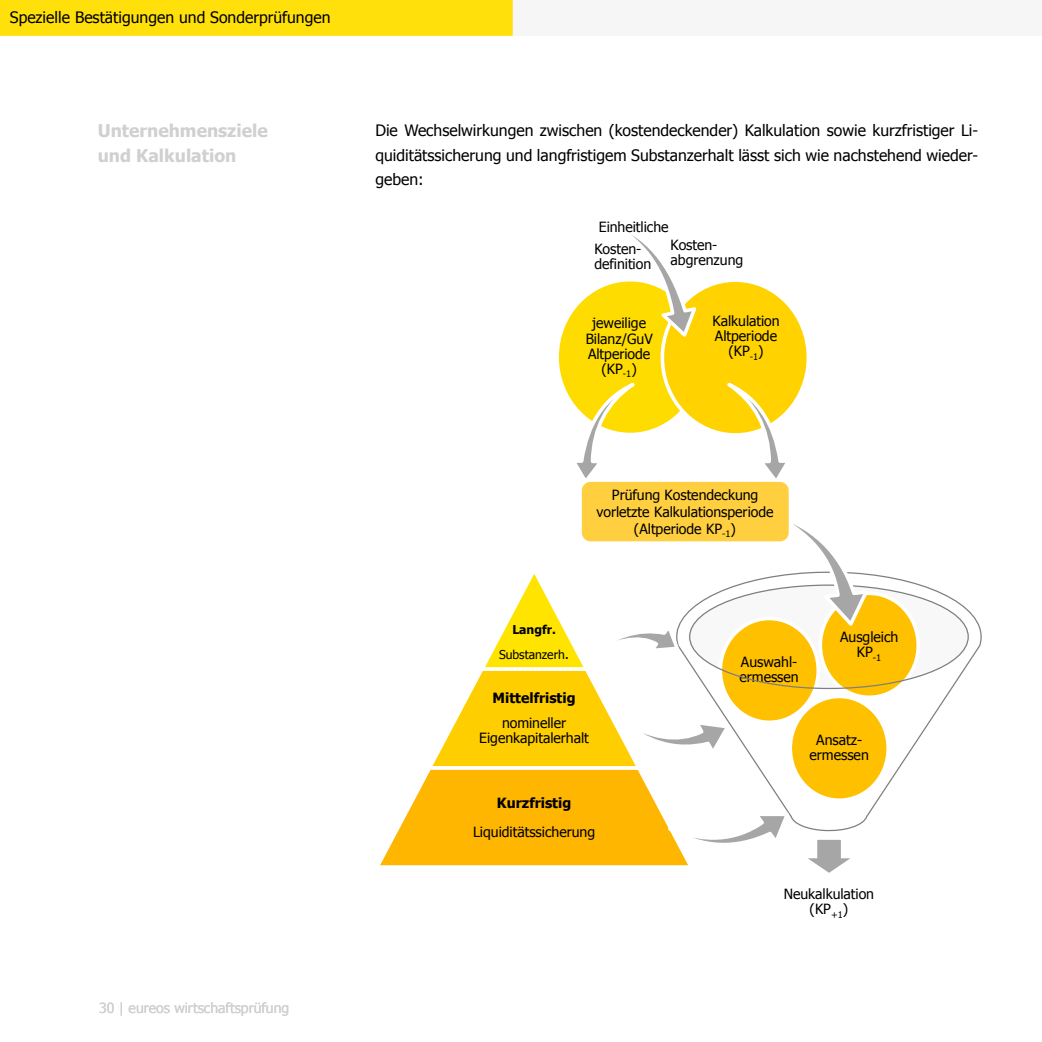
<style>
.page{position:relative;width:1042px;height:1042px;background:#fff}
.page>*{position:absolute;margin:0;border:0;box-sizing:border-box;transform-origin:0 0}
.t1{font:700 17.5px/24.5px "Tahoma";color:#d0d0d0}
.t2{font:15.75px/24.5px "Tahoma";color:#000;text-align:justify}
.t3{font:14px/15px "Tahoma";letter-spacing:-.005em;color:#000;text-align:center}
.t4{font:14px "Tahoma";color:#d0d0d0}
.t5{font:700 14px "Tahoma";color:#000}
.t6{font:12.25px/24.3px "Tahoma";letter-spacing:-.005em;color:#000;text-align:center}
.s1{font-weight:700}
.s2{font-size:14px}
</style>
<div class="page">
<div style="left:0;top:0;width:512px;height:36px;border:2px solid #ffe00a"></div>
<div style="left:0;top:0;width:511px;height:35px;background:#ffe00a"></div>
<div style="left:557px;top:280px;width:146px;height:154px;background:#ffdc00;border-radius:50%"></div>
<div style="left:662px;top:280px;width:146px;height:155px;background:#ffd200;border-radius:50%"></div>
<div style="left:660px;top:278px;width:150px;height:159px;border:4px solid #fff;border-radius:50%"></div>
<svg style="left:606px;top:235px;width:94px;height:106px"></svg>
<svg style="left:872px;top:574px;width:109px;height:236px"></svg>
<svg style="left:724px;top:382px;width:70px;height:96px"></svg>
<svg style="left:567px;top:382px;width:71px;height:96px"></svg>
<svg style="left:380px;top:524px;width:492px;height:349px"></svg>
<div style="left:580px;top:480px;width:210px;height:63px;background:#ffcf40;border-radius:10px"></div>
<div style="left:578px;top:478px;width:214px;height:67px;border:4px solid #fff;border-radius:10px"></div>
<p class="t2" style="left:10px;top:5px;width:322px">Spezielle Bestätigungen und Sonderprüfungen</p>
<p class="t1" style="left:98px;top:118px;width:172px">Unternehmensziele und Kalkulation</p>
<p class="t4" style="left:99px;top:998px;width:191px">30 | eureos wirtschaftsprüfung</p>
<p class="t2" style="left:375px;top:117px;width:604px">Die Wechselwirkungen zwischen (kostendeckender) Kalkulation sowie kurzfristiger Li&shy;quiditätssicherung und langfristigem Substanzerhalt lässt sich wie nachstehend wieder&shy;geben:</p>
<p class="t3" style="left:599px;top:218px;width:71px">Einheitliche</p>
<p class="t3" style="left:594px;top:240px;width:58px;text-align:left">Kosten&shy;definition</p>
<p class="t3" style="left:670px;top:237px;width:74px;text-align:left">Kosten&shy;abgrenzung</p>
<p class="t3" style="left:586px;top:315px;width:68px">jeweilige<br>Bilanz/GuV<br>Altperiode (KP<sub>-1</sub>)</p>
<p class="t3" style="left:712px;top:313px;width:69px">Kalkulation<br>Altperiode (KP<sub>-1</sub>)</p>
<p class="t3" style="left:596px;top:486px;width:179px;line-height:16.8px">Prüfung Kostendeckung vorletzte Kalkulationsperiode (Altperiode KP<sub>-1</sub>)</p>
<p class="t6" style="left:499px;top:617px;width:71px"><span class="s1">Langfr.<br></span>Substanzerh<span class="s2">.</span></p>
<p class="t5" style="left:492px;top:688px;width:84px">Mittelfristig</p>
<p class="t3" style="left:479px;top:714px;width:111px">nomineller<br>Eigenkapitalerhalt</p>
<p class="t5" style="left:497px;top:793px;width:76px">Kurzfristig</p>
<p class="t3" style="left:473px;top:823px;width:124px">Liquiditätssicherung</p>
<p class="t3" style="left:739px;top:654px;width:61px;text-align:left">Auswahl&shy;ermessen</p>
<p class="t3" style="left:840px;top:629px;width:60px">Ausgleich<br>KP<sub>-1</sub></p>
<p class="t3" style="left:809px;top:732px;width:61px">Ansatz&shy;ermessen</p>
<p class="t3" style="left:784px;top:886px;width:92px">Neukalkulation (KP<sub>+1</sub>)</p>
</div>
